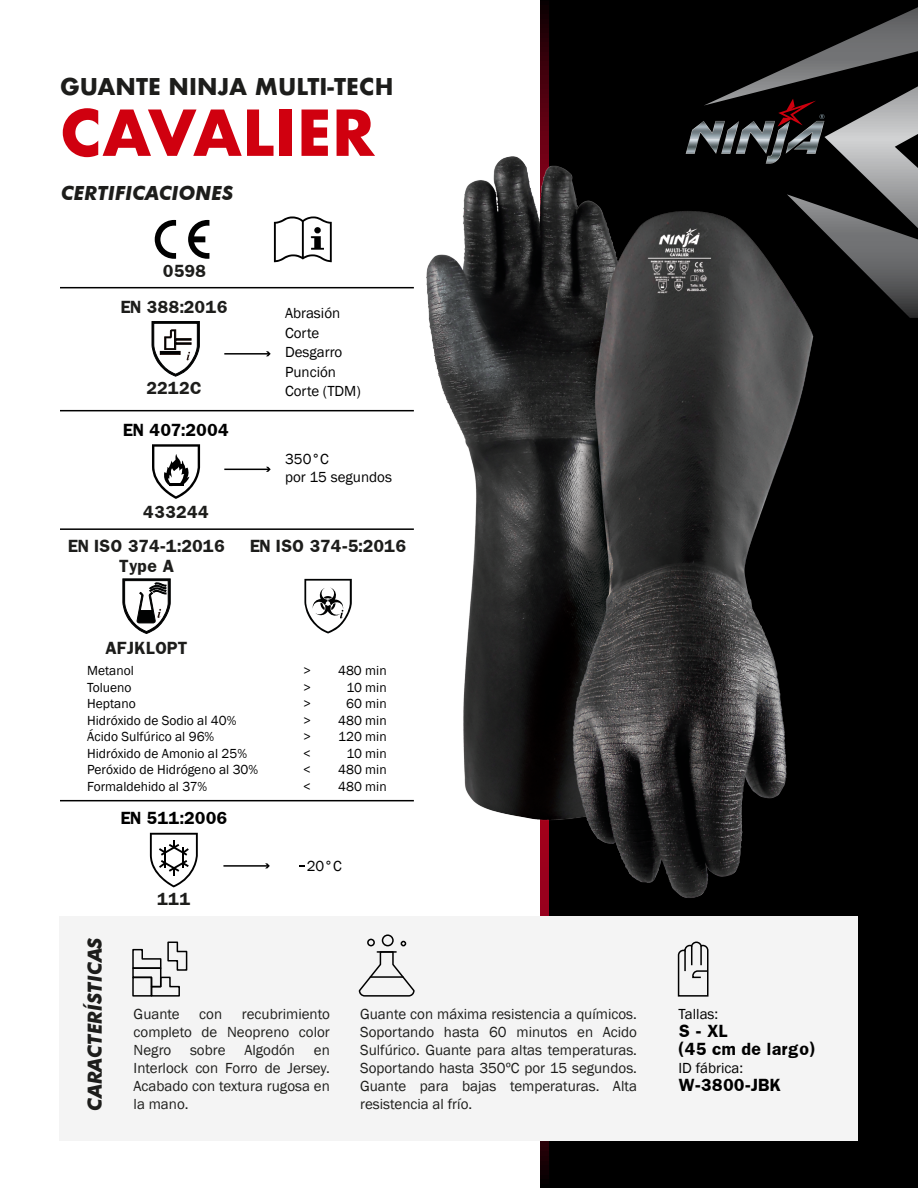
<style>
.page{position:relative;width:918px;height:1188px;background:#fff}
.page>*{position:absolute;margin:0;border:0;box-sizing:border-box;transform-origin:0 0}
.t1{font:700 61.5px "Futura";color:#d0000f}
.t2{font:700 22.5px "Futura";color:#1d1d1b}
.t3{font:italic 700 19.5px "Futura BT";color:#1d1d1b}
.t4{font:15px/18px "Franklin Gothic";color:#1d1d1b;text-align:justify}
.t5{font:15px/19.5px "Franklin Gothic";color:#000}
.t6{font:700 15px/19.5px "Franklin";color:#1d1d1b;text-align:center}
.t7{font:700 15px/18px "Franklin";color:#000}
.t8{font:13.5px/16.5px "Franklin Gothic";color:#000;text-align:justify}
</style>
<div class="page">
<div style="left:549px;top:0;width:369px;height:1188px;background:#000"></div>
<svg style="left:686px;top:7px;width:232px;height:311px"></svg>
<div style="left:59px;top:916px;width:799px;height:224px;background:#f4f4f4"></div>
<svg style="left:677px;top:941px;width:32px;height:56px"></svg>
<svg style="left:274px;top:216px;width:58px;height:46px"></svg>
<svg style="left:155px;top:220px;width:21px;height:39px"></svg>
<svg style="left:188px;top:220px;width:21px;height:39px"></svg>
<hr style="left:60px;top:287px;width:354px;height:1px;background:#000">
<hr style="left:224px;top:353px;width:45px;height:2px;background:#000">
<svg style="left:266px;top:351px;width:5px;height:5px"></svg>
<svg style="left:151px;top:321px;width:49px;height:56px"></svg>
<hr style="left:60px;top:410px;width:354px;height:1px;background:#000">
<img style="left:427px;top:157px;width:389px;height:743px">
<hr style="left:224px;top:469px;width:45px;height:1px;background:#000">
<svg style="left:266px;top:467px;width:5px;height:5px"></svg>
<svg style="left:152px;top:444px;width:48px;height:55px"></svg>
<hr style="left:60px;top:800px;width:354px;height:1px;background:#000">
<svg style="left:150px;top:833px;width:48px;height:54px"></svg>
<svg style="left:122px;top:578px;width:49px;height:56px"></svg>
<svg style="left:304px;top:579px;width:48px;height:55px"></svg>
<hr style="left:60px;top:528px;width:354px;height:2px;background:#000">
<svg style="left:132px;top:941px;width:56px;height:56px"></svg>
<div style="left:132px;top:977px;width:20px;height:20px;border:2px solid #000"></div>
<div style="left:367px;top:939px;width:8px;height:7px;border:2px solid #000;border-radius:50%"></div>
<div style="left:382px;top:934px;width:12px;height:12px;border:2px solid #000;border-radius:50%"></div>
<svg style="left:358px;top:941px;width:57px;height:56px"></svg>
<hr style="left:223px;top:865px;width:45px;height:2px;background:#000">
<svg style="left:265px;top:863px;width:5px;height:5px"></svg>
<h2 class="t2" style="left:60px;top:70px;width:335px">GUANTE NINJA MULTI-TECH</h2>
<h1 class="t1" style="left:60px;top:88px;width:317px">CAVALIER</h1>
<h3 class="t3" style="left:61px;top:181px;width:174px">CERTIFICACIONES</h3>
<p class="t6" style="left:163px;top:261px;width:45px">0598</p>
<p class="t6" style="left:120px;top:297px;width:109px">EN 388:2016</p>
<p class="t5" style="left:285px;top:304px;width:59px">Abrasión<br>Corte<br>Desgarro<br>Punción</p>
<p class="t6" style="left:147px;top:378px;width:56px">2212C</p>
<p class="t5" style="left:285px;top:382px;width:77px">Corte (TDM)</p>
<p class="t7" style="left:123px;top:421px;width:108px">EN 407:2004</p>
<p class="t5" style="left:285px;top:451px;width:108px;line-height:18px">350°C<br>por 15 segundos</p>
<p class="t6" style="left:143px;top:502px;width:68px">433244</p>
<p class="t6" style="left:68px;top:536px;width:159px">EN ISO 374-1:2016<br>Type A</p>
<p class="t6" style="left:250px;top:536px;width:158px">EN ISO 374-5:2016</p>
<p class="t6" style="left:105px;top:638px;width:84px">AFJKLOPT</p>
<p class="t8" style="left:87px;top:663px;width:173px;text-align:left">Metanol<br>Tolueno<br>Heptano<br>Hidróxido de Sodio al 40%<br>Ácido Sulfúrico al 96%<br>Hidróxido de Amonio al 25%<br>Peróxido de Hidrógeno al 30%<br>Formaldehido al 37%</p>
<p class="t8" style="left:338px;top:663px;width:50px;text-align:right">480 min<br>10 min<br>60 min<br>480 min<br>120 min<br>10 min<br>480 min<br>480 min</p>
<p class="t8" style="left:303px;top:663px;width:9px">&gt; &gt; &gt; &gt; &gt; &lt; &lt; &lt;</p>
<h3 class="t3" style="left:83px;top:1111px;width:175px;rotate:-90deg">CARACTERÍSTICAS</h3>
<p class="t7" style="left:120px;top:809px;width:109px">EN 511:2006</p>
<p class="t6" style="left:157px;top:889px;width:35px">111</p>
<p class="t5" style="left:307px;top:857px;width:37px">20°C</p>
<p class="t4" style="left:134px;top:1006px;width:48px">Guante</p>
<p class="t4" style="left:199px;top:1006px;width:24px">con</p>
<p class="t4" style="left:134px;top:1006px;width:198px;text-indent:108px">recubrimiento completo de Neopreno color Negro</p>
<p class="t4" style="left:190px;top:1042px;width:37px">sobre</p>
<p class="t4" style="left:244px;top:1042px;width:52px">Algodón</p>
<p class="t4" style="left:134px;top:1042px;width:198px;text-indent:180px">en Interlock con Forro de Jersey.<br>Acabado con textura rugosa en la mano.</p>
<p class="t4" style="left:360px;top:1006px;width:278px">Guante con máxima resistencia a químicos.<br>Soportando hasta 60 minutos en Acido Sulfúrico. Guante para altas temperaturas.<br>Soportando hasta 350ºC por 15 segundos.<br>Guante para bajas temperaturas. Alta resistencia al frío.</p>
<p class="t5" style="left:679px;top:1005px;width:41px">Tallas:</p>
<p class="t7" style="left:679px;top:1022px;width:138px">S - XL<br>(45 cm de largo)</p>
<p class="t5" style="left:679px;top:1059px;width:66px">ID fábrica:</p>
<p class="t7" style="left:679px;top:1076px;width:104px">W-3800-JBK</p>
</div>
